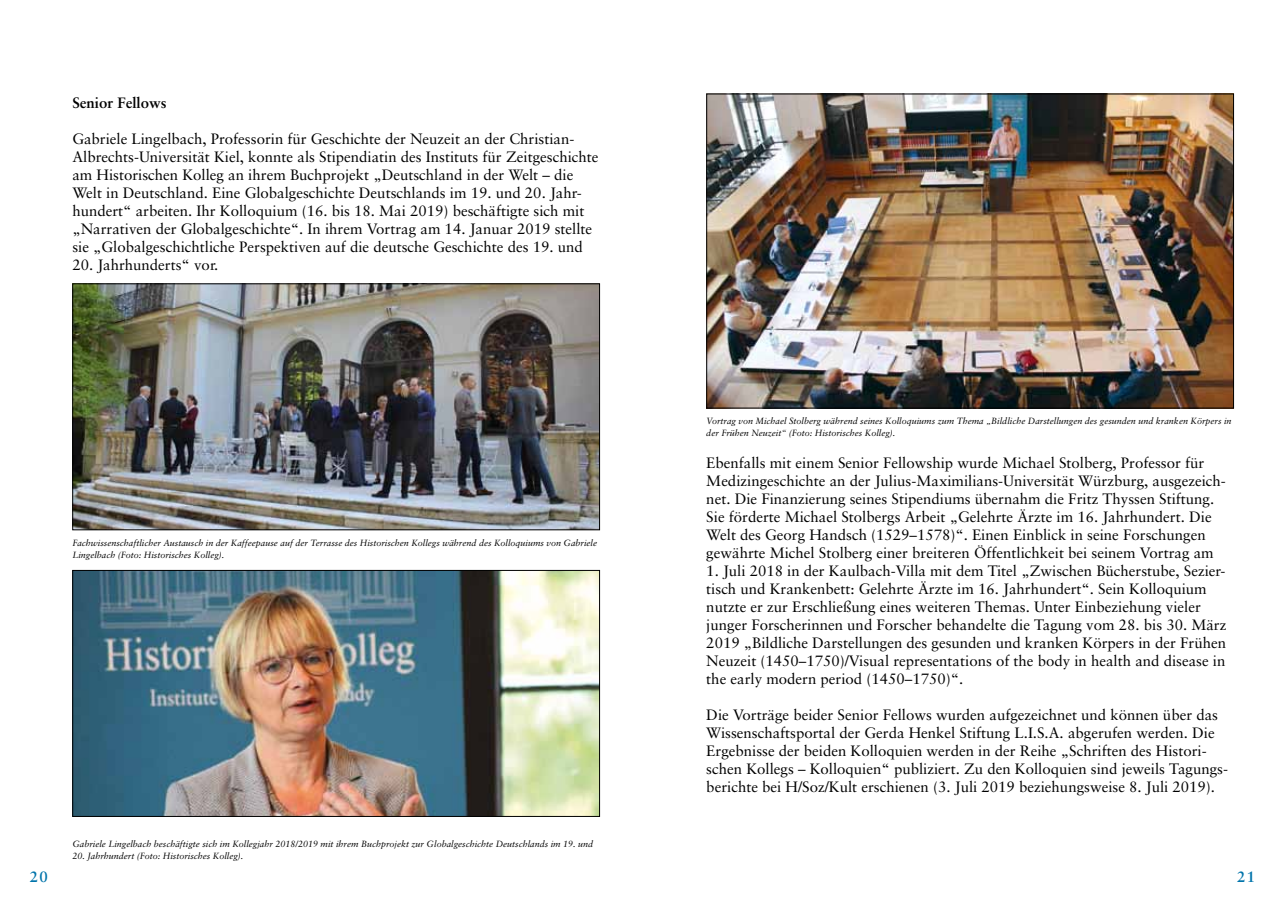
<style>
.page{position:relative;width:1285px;height:919px;background:#fff}
.page>*{position:absolute;margin:0;border:0;box-sizing:border-box;transform-origin:0 0}
.t1{font:15px/18px "Sabon";color:#000}
.t2{font:700 15px "Sabon";color:#000}
.t3{font:700 15px "Sabon";color:#0074ab}
.t4{font:italic 9px/12px "Sabon";color:#000}
</style>
<div class="page">
<img style="left:74px;top:285px;width:524px;height:243px">
<div style="left:72px;top:283px;width:528px;height:247px;border:1px solid #000"></div>
<img style="left:74px;top:572px;width:524px;height:242px">
<div style="left:72px;top:570px;width:528px;height:246px;border:1px solid #000"></div>
<img style="left:708px;top:96px;width:523px;height:310px">
<div style="left:706px;top:94px;width:527px;height:314px;border:1px solid #000"></div>
<p class="t2" style="left:72px;top:93px;width:96px">Senior Fellows</p>
<p class="t1" style="left:72px;top:130px;width:527px">Gabriele Lingelbach, Professorin für Geschichte der Neuzeit an der Christian-Albrechts-Universität Kiel, konnte als Stipendiatin des Instituts für Zeitgeschichte am Historischen Kolleg an ihrem Buchprojekt „Deutschland in der Welt – die Welt in Deutschland. Eine Globalgeschichte Deutschlands im 19. und 20. Jahr&shy;hundert“ arbeiten. Ihr Kolloquium (16. bis 18. Mai 2019) beschäftigte sich mit „Narrativen der Globalgeschichte“. In ihrem Vortrag am 14. Januar 2019 stellte sie „Globalgeschichtliche Perspektiven auf die deutsche Geschichte des 19. und</p>
<p class="t1" style="left:72px;top:256px;width:147px">20. Jahrhunderts“ vor.</p>
<p class="t4" style="left:72px;top:537px;width:526px">Fachwissenschaftlicher Austausch in der Kaffeepause auf der Terrasse des Historischen Kollegs während des Kolloquiums von Gabriele<br>Lingelbach (Foto: Historisches Kolleg).</p>
<p class="t4" style="left:72px;top:837px;width:522px">Gabriele Lingelbach beschäftigte sich im Kollegjahr 2018/2019 mit ihrem Buchprojekt zur Globalgeschichte Deutschlands im 19. und</p>
<p class="t4" style="left:72px;top:849px;width:173px">20. Jahrhundert (Foto: Historisches Kolleg).</p>
<p class="t4" style="left:706px;top:414px;width:526px">Vortrag von Michael Stolberg während seines Kolloquiums zum Thema „Bildliche Darstellungen des gesunden und kranken Körpers in der Frühen Neuzeit“ (Foto: Historisches Kolleg).</p>
<p class="t1" style="left:706px;top:454px;width:521px">Ebenfalls mit einem Senior Fellowship wurde Michael Stolberg, Professor für Medizingeschichte an der Julius-Maximilians-Universität Würzburg, ausgezeich&shy;net. Die Finanzierung seines Stipendiums übernahm die Fritz Thyssen Stiftung.<br>Sie förderte Michael Stolbergs Arbeit „Gelehrte Ärzte im 16. Jahrhundert. Die Welt des Georg Handsch (1529–1578)“. Einen Einblick in seine Forschungen gewährte Michel Stolberg einer breiteren Öffentlichkeit bei seinem Vortrag am</p>
<p class="t1" style="left:706px;top:562px;width:521px">1. Juli 2018 in der Kaulbach-Villa mit dem Titel „Zwischen Bücherstube, Sezier&shy;tisch und Krankenbett: Gelehrte Ärzte im 16. Jahrhundert“. Sein Kolloquium nutzte er zur Erschließung eines weiteren Themas. Unter Einbeziehung vieler junger Forscherinnen und Forscher behandelte die Tagung vom 28. bis 30. März 2019 „Bildliche Darstellungen des gesunden und kranken Körpers in der Frühen Neuzeit (1450–1750)/Visual representations of the body in health and disease in the early modern period (1450–1750)“.</p>
<p class="t1" style="left:706px;top:706px;width:523px">Die Vorträge beider Senior Fellows wurden aufgezeichnet und können über das Wissenschaftsportal der Gerda Henkel Stiftung L.I.S.A. abgerufen werden. Die Ergebnisse der beiden Kolloquien werden in der Reihe „Schriften des Histori&shy;schen Kollegs – Kolloquien“ publiziert. Zu den Kolloquien sind jeweils Tagungs&shy;berichte bei H/Soz/Kult erschienen (3. Juli 2019 beziehungsweise 8. Juli 2019).</p>
<p class="t3" style="left:30px;top:867px;width:20px">20</p>
<p class="t3" style="left:1236px;top:867px;width:20px">21</p>
</div>
